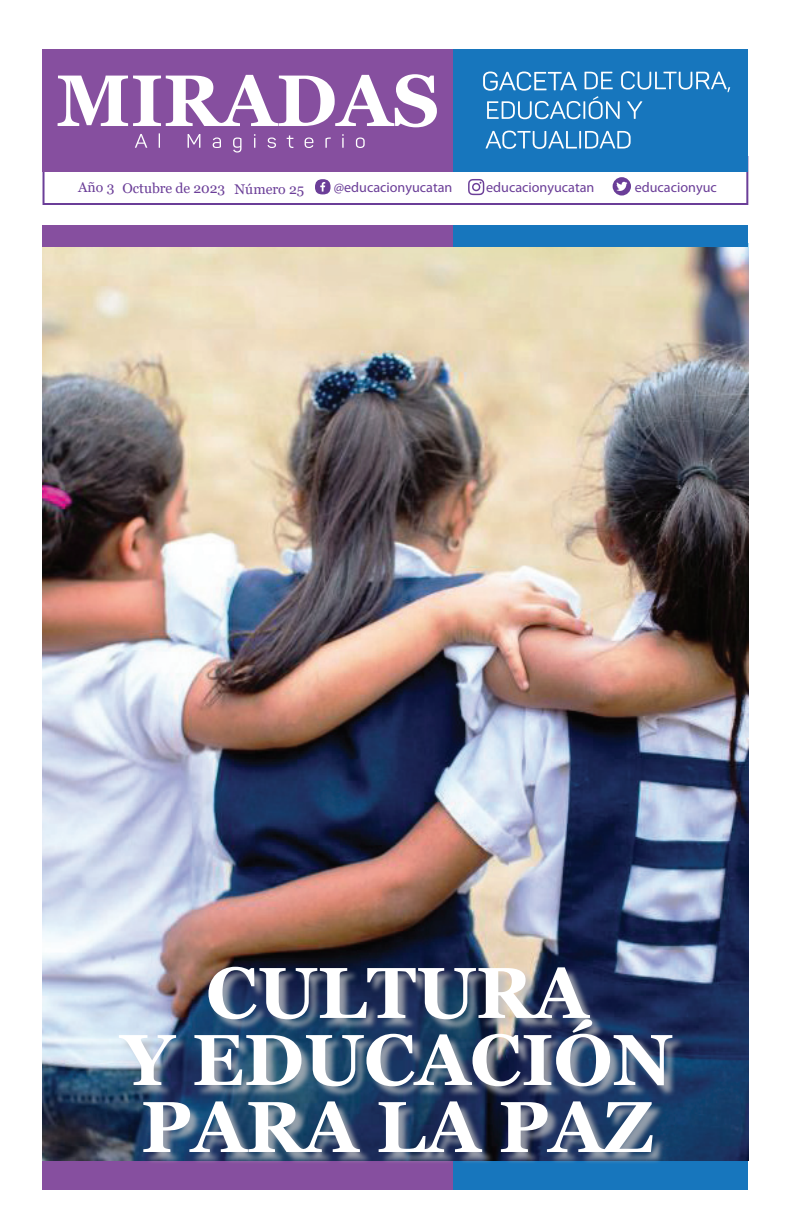
<style>
.page{position:relative;width:792px;height:1224px;background:#fff}
.page>*{position:absolute;margin:0;border:0;box-sizing:border-box;transform-origin:0 0}
.t1{font:700 72.8px "Georgia";color:#fff}
.t2{font:700 72px/67px "Georgia";color:#fff;text-align:center}
.t3{font:14.1px "Myriad Pro";color:#6b3e98}
.t4{font:14px "Georgia";letter-spacing:-.005em;color:#6b3e98}
</style>
<div class="page">
<img style="left:42px;top:243px;width:706px;height:918px">
<div style="left:43px;top:156px;width:705px;height:49px;border:2px solid #6b3e98"></div>
<div style="left:48px;top:144px;width:694px;height:30px;background:linear-gradient(to right,#fff,#fff)"></div>
<svg style="left:315px;top:179px;width:16px;height:15px"></svg>
<svg style="left:468px;top:179px;width:16px;height:16px"></svg>
<svg style="left:613px;top:177px;width:18px;height:19px"></svg>
<div style="left:43px;top:49px;width:419px;height:122px;background:#864f9f"></div>
<svg style="left:135px;top:134px;width:12px;height:14px"></svg>
<svg style="left:159px;top:133px;width:1px;height:15px"></svg>
<svg style="left:188px;top:134px;width:12px;height:14px"></svg>
<svg style="left:213px;top:137px;width:8px;height:11px"></svg>
<svg style="left:233px;top:137px;width:9px;height:16px"></svg>
<svg style="left:254px;top:134px;width:2px;height:14px"></svg>
<svg style="left:268px;top:137px;width:8px;height:11px"></svg>
<svg style="left:287px;top:135px;width:6px;height:13px"></svg>
<svg style="left:305px;top:137px;width:8px;height:11px"></svg>
<svg style="left:325px;top:137px;width:6px;height:11px"></svg>
<svg style="left:342px;top:134px;width:2px;height:14px"></svg>
<svg style="left:356px;top:137px;width:9px;height:11px"></svg>
<div style="left:454px;top:49px;width:294px;height:122px;background:#1776bd"></div>
<svg style="left:485px;top:131px;width:146px;height:18px"></svg>
<svg style="left:483px;top:71px;width:247px;height:48px"></svg>
<div style="left:43px;top:225px;width:411px;height:22px;background:#864f9f"></div>
<div style="left:454px;top:225px;width:294px;height:22px;background:#1776bd"></div>
<div style="left:43px;top:1161px;width:411px;height:29px;background:#864f9f"></div>
<div style="left:454px;top:1161px;width:294px;height:29px;background:#1776bd"></div>
<div style="left:121px;top:968px;width:563px;height:196px;background:#bcbdc0;opacity:.75"></div>
<h1 class="t1" style="left:56px;top:54px;width:385px">MIRADAS</h1>
<p class="t4" style="left:78px;top:179px;width:38px">Año 3</p>
<p class="t4" style="left:123px;top:180px;width:183px">Octubre de 2023 Número 25</p>
<p class="t3" style="left:334px;top:179px;width:120px">@educacionyucatan</p>
<p class="t3" style="left:486px;top:179px;width:110px">educacionyucatan</p>
<p class="t3" style="left:635px;top:178px;width:84px">educacionyuc</p>
<h2 class="t2" style="left:121px;top:960px;width:554px">CULTURA<br>Y EDUCACIÓN<br>PARA LA PAZ</h2>
</div>
